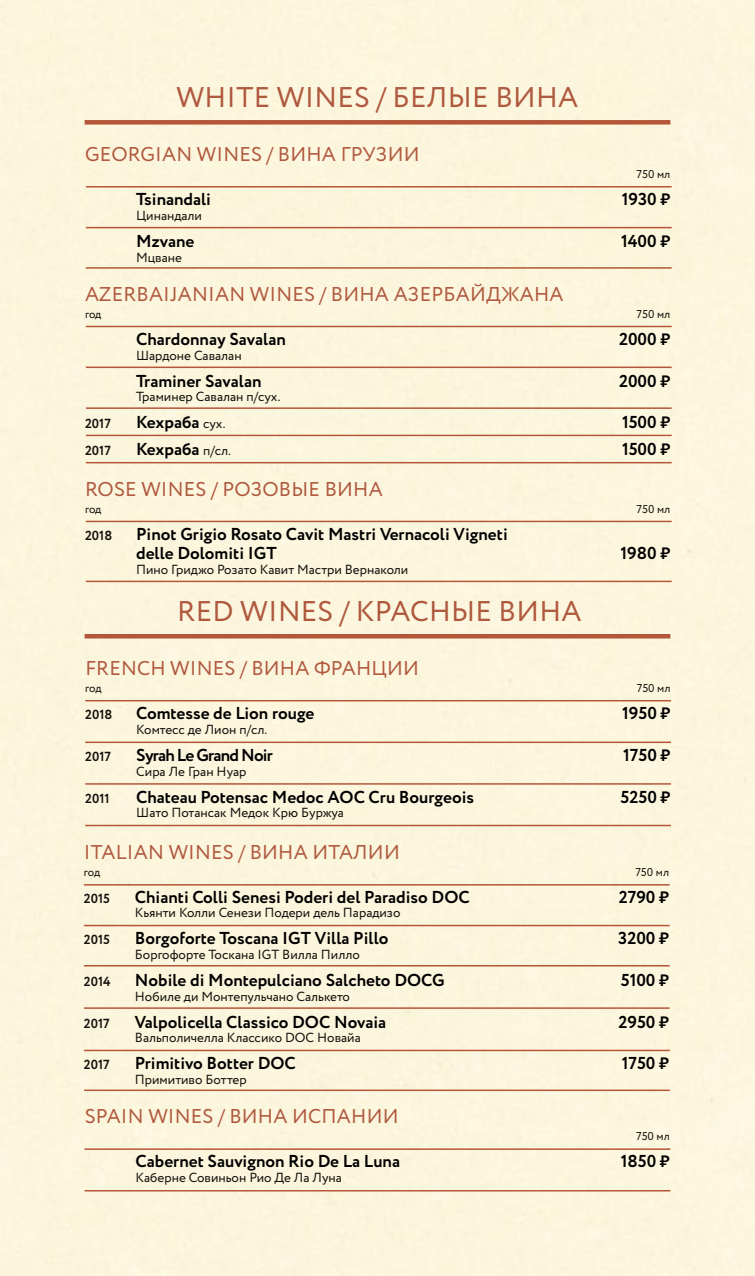
<style>
.page{position:relative;width:755px;height:1276px;background:#fff}
.page>*{position:absolute;margin:0;border:0;box-sizing:border-box;transform-origin:0 0}
.t1{font:28.5px "Circe";letter-spacing:.01em;color:#af593f}
.t2{font:19.95px "Circe";letter-spacing:.01em;color:#af593f}
.t3{font:700 17.25px/19.5px "Circe";color:#000}
.t4{font:700 17.25px "Circe";letter-spacing:-.045em;color:#000}
.t5{font:13.2px "Circe";color:#12110c}
.t6{font:700 13.2px "Circe";color:#12110c}
.t7{font:11.4px "Circe";color:#12110c}
.s1{font-size:16.5px}
.s2{font-weight:400;font-size:13.2px;color:#12110c}
</style>
<div class="page">
<hr style="left:86px;top:521px;width:585px;height:1px;background:#b55638">
<hr style="left:86px;top:580px;width:585px;height:2px;background:#b55638">
<hr style="left:86px;top:407px;width:585px;height:2px;background:#b55638">
<hr style="left:86px;top:462px;width:585px;height:1px;background:#b55638">
<hr style="left:86px;top:435px;width:585px;height:1px;background:#b55638">
<hr style="left:86px;top:326px;width:585px;height:1px;background:#b55638">
<hr style="left:86px;top:366px;width:585px;height:2px;background:#b55638">
<hr style="left:84px;top:884px;width:585px;height:1px;background:#b55638">
<hr style="left:84px;top:1007px;width:585px;height:2px;background:#b55638">
<hr style="left:84px;top:965px;width:585px;height:1px;background:#b55638">
<hr style="left:84px;top:925px;width:585px;height:1px;background:#b55638">
<hr style="left:84px;top:1089px;width:586px;height:2px;background:#b55638">
<hr style="left:84px;top:1049px;width:586px;height:2px;background:#b55638">
<hr style="left:85px;top:1190px;width:585px;height:1px;background:#b55638">
<hr style="left:85px;top:1148px;width:585px;height:2px;background:#b55638">
<hr style="left:85px;top:741px;width:586px;height:2px;background:#b55638">
<hr style="left:85px;top:783px;width:586px;height:1px;background:#b55638">
<hr style="left:85px;top:700px;width:586px;height:1px;background:#b55638">
<hr style="left:85px;top:825px;width:586px;height:1px;background:#b55638">
<hr style="left:85px;top:634px;width:585px;height:4px;background:#b55638">
<hr style="left:86px;top:186px;width:585px;height:1px;background:#b55638">
<hr style="left:86px;top:227px;width:585px;height:1px;background:#b55638">
<hr style="left:86px;top:267px;width:585px;height:2px;background:#b55638">
<div style="left:85px;top:120px;width:585px;height:5px;background:#b55638"></div>
<h1 class="t1" style="left:177px;top:78px;width:403px">WHITE WINES / БЕЛЫЕ ВИНА</h1>
<p class="t2" style="left:85px;top:141px;width:336px">GEORGIAN WINES / ВИНА ГРУЗИИ</p>
<p class="t7" style="left:636px;top:167px;width:35px">750 мл</p>
<p class="t3" style="left:136px;top:190px;width:76px">Tsinandali</p>
<p class="t3" style="left:622px;top:190px;width:50px">1930 <span class="s1">₷</span></p>
<p class="t5" style="left:136px;top:207px;width:67px">Цинандали</p>
<p class="t3" style="left:136px;top:232px;width:60px">Mzvane</p>
<p class="t3" style="left:621px;top:232px;width:51px">1400 <span class="s1">₷</span></p>
<p class="t5" style="left:136px;top:248px;width:47px">Мцване</p>
<p class="t2" style="left:85px;top:281px;width:480px">AZERBAIJANIAN WINES / ВИНА АЗЕРБАЙДЖАНА</p>
<p class="t7" style="left:85px;top:307px;width:18px">год</p>
<p class="t7" style="left:636px;top:307px;width:35px">750 мл</p>
<p class="t3" style="left:136px;top:330px;width:151px">Chardonnay Savalan</p>
<p class="t3" style="left:619px;top:330px;width:53px">2000 <span class="s1">₷</span></p>
<p class="t5" style="left:136px;top:346px;width:107px">Шардоне Савалан</p>
<p class="t3" style="left:136px;top:372px;width:127px">Traminer Savalan</p>
<p class="t3" style="left:619px;top:372px;width:53px">2000 <span class="s1">₷</span></p>
<p class="t5" style="left:136px;top:388px;width:146px">Траминер Савалан п/сух.</p>
<p class="t6" style="left:85px;top:415px;width:27px">2017</p>
<p class="t3" style="left:136px;top:413px;width:91px">Кехраба <span class="s2">сух.</span></p>
<p class="t3" style="left:622px;top:413px;width:50px">1500 <span class="s1">₷</span></p>
<p class="t6" style="left:85px;top:442px;width:27px">2017</p>
<p class="t3" style="left:136px;top:440px;width:96px">Кехраба <span class="s2">п/сл.</span></p>
<p class="t3" style="left:622px;top:440px;width:50px">1500 <span class="s1">₷</span></p>
<p class="t2" style="left:85px;top:476px;width:299px">ROSE WINES / РОЗОВЫЕ ВИНА</p>
<p class="t7" style="left:85px;top:501px;width:18px">год</p>
<p class="t7" style="left:636px;top:501px;width:35px">750 мл</p>
<p class="t6" style="left:85px;top:526px;width:29px">2018</p>
<p class="t3" style="left:136px;top:525px;width:373px">Pinot Grigio Rosato Cavit Mastri Vernacoli Vigneti delle Dolomiti IGT</p>
<p class="t3" style="left:620px;top:544px;width:51px">1980 <span class="s1">₷</span></p>
<p class="t5" style="left:136px;top:561px;width:274px">Пино Гриджо Розато Кавит Мастри Вернаколи</p>
<h1 class="t1" style="left:177px;top:592px;width:406px">RED WINES / КРАСНЫЕ ВИНА</h1>
<p class="t2" style="left:85px;top:655px;width:335px">FRENCH WINES / ВИНА ФРАНЦИИ</p>
<p class="t7" style="left:85px;top:681px;width:18px">год</p>
<p class="t7" style="left:637px;top:681px;width:35px">750 мл</p>
<p class="t6" style="left:85px;top:706px;width:29px">2018</p>
<p class="t3" style="left:136px;top:704px;width:180px">Comtesse de Lion rouge</p>
<p class="t3" style="left:622px;top:704px;width:50px">1950 <span class="s1">₷</span></p>
<p class="t5" style="left:136px;top:720px;width:132px">Комтесс де Лион п/сл.</p>
<p class="t6" style="left:85px;top:747px;width:27px">2017</p>
<p class="t4" style="left:136px;top:743px;width:138px">Syrah Le Grand Noir</p>
<p class="t3" style="left:623px;top:746px;width:49px">1750 <span class="s1">₷</span></p>
<p class="t5" style="left:136px;top:762px;width:112px">Сира Ле Гран Нуар</p>
<p class="t6" style="left:85px;top:789px;width:26px">2011</p>
<p class="t3" style="left:136px;top:788px;width:339px">Chateau Potensac Medoc AOC Cru Bourgeois</p>
<p class="t3" style="left:620px;top:788px;width:51px">5250 <span class="s1">₷</span></p>
<p class="t5" style="left:136px;top:804px;width:209px">Шато Потансак Медок Крю Буржуа</p>
<p class="t2" style="left:84px;top:838px;width:317px">ITALIAN WINES / ВИНА ИТАЛИИ</p>
<p class="t7" style="left:84px;top:864px;width:18px">год</p>
<p class="t7" style="left:635px;top:864px;width:35px">750 мл</p>
<p class="t6" style="left:84px;top:889px;width:28px">2015</p>
<p class="t3" style="left:135px;top:888px;width:336px">Chianti Colli Senesi Poderi del Paradiso DOC</p>
<p class="t3" style="left:619px;top:888px;width:52px">2790 <span class="s1">₷</span></p>
<p class="t5" style="left:135px;top:904px;width:267px">Кьянти Колли Сенези Подери дель Парадизо</p>
<p class="t6" style="left:84px;top:931px;width:28px">2015</p>
<p class="t3" style="left:135px;top:929px;width:255px">Borgoforte Toscana IGT Villa Pillo</p>
<p class="t3" style="left:618px;top:929px;width:52px">3200 <span class="s1">₷</span></p>
<p class="t5" style="left:135px;top:945px;width:226px">Боргофорте Тоскана IGT Вилла Пилло</p>
<p class="t6" style="left:84px;top:972px;width:28px">2014</p>
<p class="t3" style="left:135px;top:971px;width:311px">Nobile di Montepulciano Salcheto DOCG</p>
<p class="t3" style="left:621px;top:971px;width:50px">5100 <span class="s1">₷</span></p>
<p class="t5" style="left:135px;top:987px;width:217px">Нобиле ди Монтепульчано Салькето</p>
<p class="t6" style="left:84px;top:1014px;width:27px">2017</p>
<p class="t3" style="left:135px;top:1012px;width:253px">Valpolicella Classico DOC Novaia</p>
<p class="t3" style="left:618px;top:1012px;width:52px">2950 <span class="s1">₷</span></p>
<p class="t5" style="left:135px;top:1029px;width:227px">Вальполичелла Классико DOC Новайа</p>
<p class="t6" style="left:84px;top:1056px;width:27px">2017</p>
<p class="t3" style="left:135px;top:1054px;width:162px">Primitivo Botter DOC</p>
<p class="t3" style="left:622px;top:1054px;width:49px">1750 <span class="s1">₷</span></p>
<p class="t5" style="left:135px;top:1070px;width:113px">Примитиво Боттер</p>
<p class="t2" style="left:85px;top:1103px;width:315px">SPAIN WINES / ВИНА ИСПАНИИ</p>
<p class="t7" style="left:636px;top:1129px;width:35px">750 мл</p>
<p class="t3" style="left:136px;top:1152px;width:266px">Cabernet Sauvignon Rio De La Luna</p>
<p class="t3" style="left:621px;top:1152px;width:50px">1850 <span class="s1">₷</span></p>
<p class="t5" style="left:136px;top:1168px;width:208px">Каберне Совиньон Рио Де Ла Луна</p>
</div>
